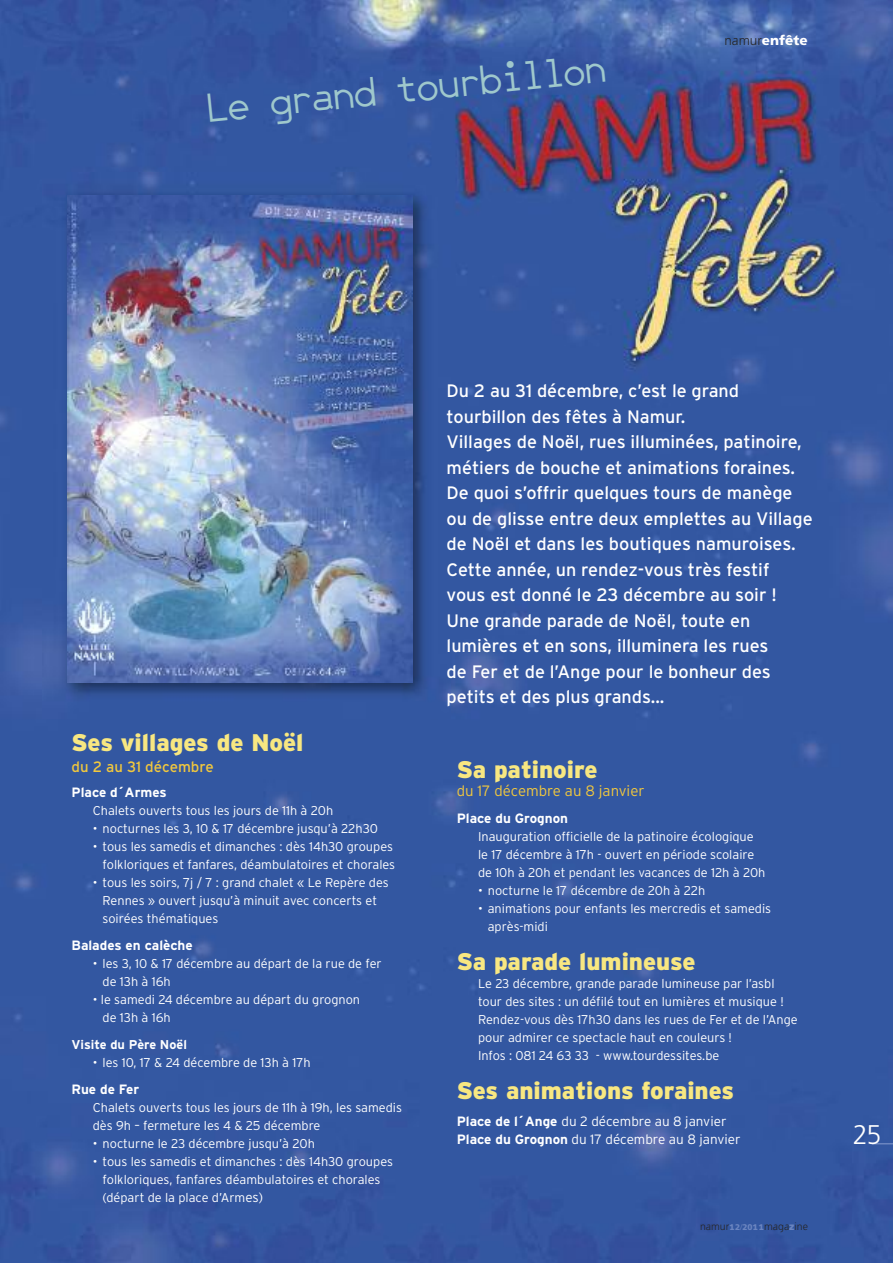
<style>
.page{position:relative;width:893px;height:1263px;background:#fff}
.page>*{position:absolute;margin:0;border:0;box-sizing:border-box;transform-origin:0 0}
.t1{font:42px "Jet Jane Mono";color:#9fc8cc}
.t2{font:300 27px "Freeway";color:#fff}
.t3{font:900 24px "Interstate";color:#f8e781}
.t4{font:18px/25.5px "Interstate";color:#fff}
.t5{font:300 15px "Interstate";color:#f2c83d}
.t6{font:15px "Interstate";color:#f2c83d}
.t7{font:300 13.5px/18px "Interstate";color:#fff}
.t8{font:700 13.5px "Interstate";color:#fff}
.t9{font:900 13.5px "Freeway";color:#fff}
.t10{font:300 12.75px/18px "Interstate";color:#fff}
.t11{font:700 12.75px "Interstate";color:#fff}
.t12{font:300 10.5px "Freeway";color:#272627}
.s1{font-weight:300;color:#272627}
.s2{font-size:13.5px}
.s3{font-weight:700}
.s4{font-weight:900;font-size:8.25px;color:#6b85c0}
.s5{font-size:8.25px;color:#6b85c0}
.s6{font-weight:900;color:#6b85c0}
</style>
<div class="page">
<img style="left:0;top:0;width:893px;height:1263px">
<svg style="left:872px;top:1143px;width:21px;height:1px"></svg>
<img style="left:43px;top:172px;width:408px;height:546px">
<img style="left:68px;top:196px;width:345px;height:486px">
<h1 class="t1" style="left:205px;top:95px;width:404px;rotate:-6deg">Le grand tourbillon</h1>
<p class="t9" style="left:724px;top:32px;width:85px"><span class="s1">namur</span>enfête</p>
<h3 class="t3" style="left:72px;top:728px;width:233px">Ses villages de Noël</h3>
<p class="t6" style="left:72px;top:758px;width:144px">du 2 au 31 décembre</p>
<p class="t8" style="left:72px;top:785px;width:97px">Place d´Armes</p>
<p class="t10" style="left:93px;top:802px;width:242px">Chalets ouverts tous les jours de 11h à 20h</p>
<p class="t10" style="left:93px;top:820px;width:287px">• nocturnes les 3, 10 &amp; 17 décembre jusqu’à 22h30</p>
<p class="t10" style="left:93px;top:838px;width:304px;text-align:right">• tous les samedis et dimanches : dès 14h30 groupes folkloriques et fanfares, déambulatoires et chorales</p>
<p class="t10" style="left:103px;top:874px;width:288px;text-indent:-10px">• tous les soirs, 7j / 7 : grand chalet « Le Repère des<br>Rennes » ouvert jusqu’à minuit avec concerts et soirées thématiques</p>
<p class="t8" style="left:72px;top:938px;width:123px">Balades en calèche</p>
<p class="t10" style="left:103px;top:955px;width:281px;text-indent:-10px">• les 3, 10 &amp; 17 décembre au départ de la rue de fer de 13h à 16h</p>
<p class="t10" style="left:103px;top:991px;width:259px;text-indent:-10px">• le samedi 24 décembre au départ du grognon de 13h à 16h</p>
<p class="t11" style="left:72px;top:1037px;width:117px">Visite du Père Noël</p>
<p class="t10" style="left:93px;top:1054px;width:219px">• les 10, 17 &amp; 24 décembre de 13h à 17h</p>
<p class="t8" style="left:72px;top:1082px;width:69px">Rue de Fer</p>
<p class="t10" style="left:93px;top:1099px;width:311px">Chalets ouverts tous les jours de 11h à 19h, les samedis dès 9h – fermeture les 4 &amp; 25 décembre</p>
<p class="t10" style="left:93px;top:1135px;width:224px">• nocturne le 23 décembre jusqu’à 20h</p>
<p class="t10" style="left:103px;top:1153px;width:292px;text-indent:-10px">• tous les samedis et dimanches : dès 14h30 groupes folkloriques, fanfares déambulatoires et chorales (départ de la place d’Arm<span class="s2">es)</span></p>
<p class="t4" style="left:447px;top:378px;width:368px">Du 2 au 31 décembre, c’est le grand tourbillon des fêtes à Namur.<br>Villages de Noël, rues illuminées, patinoire, métiers de bouche et animations foraines.<br>De quoi s’offrir quelques tours de manège ou de glisse entre deux emplettes au Village de Noël et dans les boutiques namuroises.<br>Cette année, un rendez-vous très festif vous est donné le 23 décembre au soir !<br>Une grande parade de Noël, toute en lumières et en sons, illuminera les rues<br>de Fer et de l’Ange pour le bonheur des petits et des plus grands...</p>
<h3 class="t3" style="left:457px;top:756px;width:142px">Sa patinoire</h3>
<p class="t5" style="left:457px;top:782px;width:189px">du 17 décembre au 8 janvier</p>
<p class="t8" style="left:457px;top:811px;width:113px">Place du Grognon</p>
<p class="t10" style="left:478px;top:828px;width:289px">Inauguration officielle de la patinoire écologique le 17 décembre à 17h - ouvert en période scolaire de 10h à 20h et pendant les vacances de 12h à 20h</p>
<p class="t10" style="left:478px;top:882px;width:229px">• nocturne le 17 décembre de 20h à 22h</p>
<p class="t10" style="left:488px;top:900px;width:285px;text-indent:-10px">• animations pour enfants les mercredis et samedis après-midi</p>
<h3 class="t3" style="left:457px;top:948px;width:240px">Sa parade lumineuse</h3>
<p class="t10" style="left:478px;top:975px;width:321px">Le 23 décembre, grande parade lumineuse par l’asbl tour des sites : un défilé tout en lumières et musique !<br>Rendez-vous dès 17h30 dans les rues de Fer et de l’Ange pour admirer ce spectacle haut en couleurs !<br>Infos : 081 24 63 33 - www.tourdessites.be</p>
<h3 class="t3" style="left:457px;top:1077px;width:279px">Ses animations foraines</h3>
<p class="t7" style="left:457px;top:1112px;width:285px"><span class="s3">Place de l´Ange</span> du 2 décembre au 8 janvier<br><span class="s3">Place du Grognon</span> du 17 décembre au 8 janvier</p>
<p class="t12" style="left:700px;top:1220px;width:109px">namur<span class="s4">12</span><span class="s5">/</span><span class="s4">2011</span>maga<span class="s6">z</span>ine</p>
<h2 class="t2" style="left:853px;top:1119px;width:30px">25</h2>
</div>
